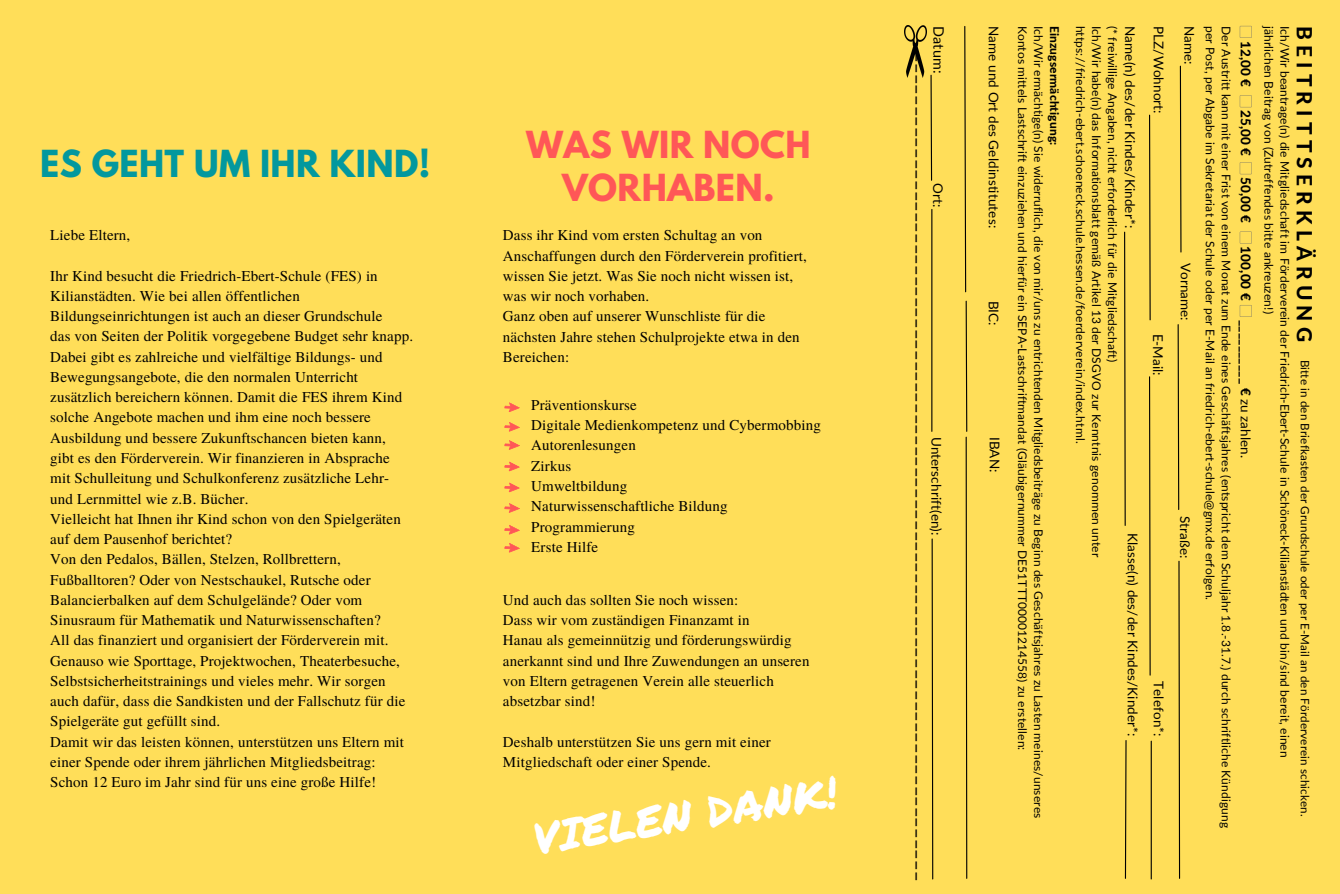
<style>
.page{position:relative;width:1340px;height:894px;background:#fff}
.page>*{position:absolute;margin:0;border:0;box-sizing:border-box;transform-origin:0 0}
.t1{font:43.5px "Permanent Marker";color:#fff}
.t2{font:300 33px "Open Sans";color:#000}
.t3{font:700 33px/42.8px "League Spartan";letter-spacing:.01em;color:#ff5757;text-align:center}
.t4{font:700 33px "League Spartan";letter-spacing:.01em;color:#03989e}
.t5{font:800 20.85px "Lato";letter-spacing:.25em;color:#000}
.t6{font:15px/20.2px "Te X Gyre Termes";letter-spacing:.01em;color:#000}
.t7{font:14.4px "Lato";letter-spacing:.01em;color:#000}
.t8{font:13.5px "Lato";letter-spacing:.01em;color:#000}
.t9{font:800 13.5px "Lato";letter-spacing:.01em;color:#000}
.t10{font:12px "Lato";letter-spacing:.01em;color:#000}
.t11{font:800 12px "Lato";letter-spacing:.01em;color:#000}
.t12{font:11.7px "Lato";letter-spacing:.01em;color:#000}
.s1{font-weight:400}
</style>
<div class="page">
<div style="left:0;top:0;width:1340px;height:893px;background:#ffde59"></div>
<svg style="left:504px;top:402px;width:16px;height:10px"></svg>
<svg style="left:504px;top:422px;width:16px;height:9px"></svg>
<svg style="left:504px;top:440px;width:16px;height:10px"></svg>
<svg style="left:504px;top:482px;width:16px;height:10px"></svg>
<svg style="left:504px;top:503px;width:16px;height:10px"></svg>
<svg style="left:504px;top:525px;width:16px;height:9px"></svg>
<svg style="left:504px;top:543px;width:16px;height:9px"></svg>
<svg style="left:504px;top:461px;width:16px;height:10px"></svg>
<svg style="left:1239px;top:26px;width:12px;height:12px"></svg>
<svg style="left:1239px;top:95px;width:12px;height:12px"></svg>
<svg style="left:1239px;top:162px;width:12px;height:12px"></svg>
<svg style="left:1239px;top:231px;width:12px;height:12px"></svg>
<svg style="left:1239px;top:305px;width:12px;height:12px"></svg>
<svg style="left:1179px;top:65px;width:3px;height:188px"></svg>
<svg style="left:1177px;top:324px;width:2px;height:186px"></svg>
<svg style="left:1178px;top:560px;width:2px;height:319px"></svg>
<svg style="left:1149px;top:114px;width:2px;height:207px"></svg>
<svg style="left:1124px;top:231px;width:2px;height:295px"></svg>
<svg style="left:1124px;top:740px;width:3px;height:139px"></svg>
<svg style="left:964px;top:26px;width:2px;height:267px"></svg>
<svg style="left:965px;top:300px;width:3px;height:579px"></svg>
<svg style="left:930px;top:74px;width:2px;height:107px"></svg>
<hr style="left:931px;top:209px;width:1px;height:222px;background:#000">
<svg style="left:931px;top:538px;width:3px;height:341px"></svg>
<svg style="left:1149px;top:376px;width:2px;height:300px"></svg>
<hr style="left:1150px;top:741px;width:1px;height:137px;background:#000">
<img style="left:904px;top:26px;width:23px;height:52px">
<h2 class="t4" style="left:40px;top:147px;width:392px">ES GEHT UM IHR KIND!</h2>
<h4 class="t6" style="left:50px;top:224px;width:82px">Liebe Eltern,</h4>
<h4 class="t6" style="left:50px;top:264px;width:364px">Ihr Kind besucht die Friedrich-Ebert-Schule (FES) in Kilianstädten. Wie bei allen öffentlichen Bildungseinrichtungen ist auch an dieser Grundschule<br>das von Seiten der Politik vorgegebene Budget sehr knapp.<br>Dabei gibt es zahlreiche und vielfältige Bildungs- und Bewegungsangebote, die den normalen Unterricht zusätzlich bereichern können. Damit die FES ihrem Kind solche Angebote machen und ihm eine noch bessere Ausbildung und bessere Zukunftschancen bieten kann, gibt es den Förderverein. Wir finanzieren in Absprache mit Schulleitung und Schulkonferenz zusätzliche Lehr&shy;und Lernmittel wie z.B. Bücher.<br>Vielleicht hat Ihnen ihr Kind schon von den Spielgeräten auf dem Pausenhof berichtet?<br>Von den Pedalos, Bällen, Stelzen, Rollbrettern, Fußballtoren? Oder von Nestschaukel, Rutsche oder Balancierbalken auf dem Schulgelände? Oder vom Sinusraum für Mathematik und Naturwissenschaften?<br>All das finanziert und organisiert der Förderverein mit.<br>Genauso wie Sporttage, Projektwochen, Theaterbesuche, Selbstsicherheitstrainings und vieles mehr. Wir sorgen auch dafür, dass die Sandkisten und der Fallschutz für die Spielgeräte gut gefüllt sind.<br>Damit wir das leisten können, unterstützen uns Eltern mit einer Spende oder ihrem jährlichen Mitgliedsbeitrag:<br>Schon 12 Euro im Jahr sind für uns eine große Hilfe!</h4>
<h2 class="t3" style="left:526px;top:128px;width:286px">WAS WIR NOCH<br>VORHABEN.</h2>
<h4 class="t6" style="left:503px;top:224px;width:305px">Dass ihr Kind vom ersten Schultag an von Anschaffungen durch den Förderverein profitiert, wissen Sie jetzt. Was Sie noch nicht wissen ist, was wir noch vorhaben.<br>Ganz oben auf unserer Wunschliste für die nächsten Jahre stehen Schulprojekte etwa in den Bereichen:</h4>
<h1 class="t6" style="left:531px;top:394px;width:291px">Präventionskurse<br>Digitale Medienkompetenz und Cybermobbing<br>Autorenlesungen<br>Zirkus<br>Umweltbildung<br>Naturwissenschaftliche Bildung<br>Programmierung<br>Erste Hilfe</h1>
<h4 class="t6" style="left:503px;top:588px;width:308px">Und auch das sollten Sie noch wissen:<br>Dass wir vom zuständigen Finanzamt in<br>Hanau als gemeinnützig und förderungswürdig anerkannt sind und Ihre Zuwendungen an unseren von Eltern getragenen Verein alle steuerlich absetzbar sind!</h4>
<h4 class="t6" style="left:503px;top:730px;width:269px">Deshalb unterstützen Sie uns gern mit einer<br>Mitgliedschaft oder einer Spende.</h4>
<h4 class="t1" style="left:529px;top:807px;width:308px;rotate:-9deg">VIELEN DANK!</h4>
<h3 class="t2" style="left:942px;top:52px;width:830px;rotate:90deg">------------------------------------------------------------------------------</h3>
<h6 class="t7" style="left:947px;top:26px;width:49px;rotate:90deg">Datum:</h6>
<h6 class="t8" style="left:946px;top:183px;width:26px;rotate:90deg">Ort:</h6>
<h6 class="t8" style="left:945px;top:436px;width:100px;rotate:90deg">Unterschrift(en):</h6>
<p class="t8" style="left:1002px;top:26px;width:203px;rotate:90deg">Name und Ort des Geldinstitutes:</p>
<p class="t8" style="left:1002px;top:300px;width:27px;rotate:90deg">BIC:</p>
<h6 class="t8" style="left:1003px;top:436px;width:37px;rotate:90deg">IBAN:</h6>
<p class="t11" style="left:1062px;top:26px;width:121px;rotate:90deg">Einzugsermächtigung:</p>
<p class="t10" style="left:1030px;top:26px;width:726px;rotate:90deg">Kontos mittels Lastschrift einzuziehen und hierfür ein SEPA-Lastschriftmandat (Gläubigernummer DE51TTT00001214558) zu erstellen:</p>
<p class="t10" style="left:1046px;top:26px;width:793px;rotate:90deg">Ich/Wir ermächtige(n) Sie widerruflich, die von mir/uns zu entrichtenden Mitgliedsbeiträge zu Beginn des Geschäftsjahres zu Lasten meines/unseres</p>
<h5 class="t10" style="left:1120px;top:26px;width:338px;rotate:90deg">(* freiwillige Angaben, nicht erforderlich für die Mitgliedschaft)</h5>
<p class="t10" style="left:1088px;top:26px;width:419px;rotate:90deg">https://friedrich-ebert.schoeneck.schule.hessen.de/foerderverein/index.html.</p>
<p class="t10" style="left:1104px;top:26px;width:532px;rotate:90deg">Ich/Wir habe(n) das Informationsblatt gemäß Artikel 13 der DSGVO zur Kenntnis genommen unter</p>
<p class="t8" style="left:1138px;top:26px;width:203px;rotate:90deg">Name(n) des/der Kindes/Kinder*:</p>
<p class="t8" style="left:1141px;top:532px;width:205px;rotate:90deg">Klasse(n) des/der Kindes/Kinder*:</p>
<p class="t8" style="left:1167px;top:26px;width:89px;rotate:90deg">PLZ/Wohnort:</p>
<p class="t8" style="left:1166px;top:333px;width:43px;rotate:90deg">E-Mail:</p>
<p class="t8" style="left:1167px;top:681px;width:57px;rotate:90deg">Telefon*:</p>
<h4 class="t8" style="left:1198px;top:26px;width:40px;rotate:90deg">Name:</h4>
<p class="t8" style="left:1194px;top:262px;width:60px;rotate:90deg">Vorname:</p>
<p class="t8" style="left:1193px;top:515px;width:44px;rotate:90deg">Straße:</p>
<p class="t10" style="left:1276px;top:26px;width:289px;rotate:90deg">jährlichen Beitrag von (Zutreffendes bitte ankreuzen!)</p>
<p class="t5" style="left:1317px;top:26px;width:317px;rotate:90deg">BEITRITTSERKLÄRUNG</p>
<h5 class="t12" style="left:1312px;top:359px;width:458px;rotate:90deg">Bitte in den Briefkasten der Grundschule oder per E-Mail an den Förderverein schicken.</h5>
<p class="t10" style="left:1217px;top:26px;width:575px;rotate:90deg">per Post, per Abgabe im Sekretariat der Schule oder per E-Mail an friedrich-ebert-schule@gmx.de erfolgen.</p>
<p class="t10" style="left:1292px;top:26px;width:733px;rotate:90deg">Ich/Wir beantrage(n) die Mitgliedschaft im Förderverein der Friedrich-Ebert-Schule in Schöneck-Kilianstädten und bin/sind bereit, einen</p>
<h4 class="t10" style="left:1233px;top:26px;width:803px;rotate:90deg">Der Austritt kann mit einer Frist von einem Monat zum Ende eines Geschäftsjahres (entspricht dem Schuljahr 1.8.-31.7.) durch schriftliche Kündigung</h4>
<p class="t9" style="left:1254px;top:41px;width:48px;rotate:90deg">12,00 €</p>
<p class="t9" style="left:1254px;top:110px;width:48px;rotate:90deg">25,00 €</p>
<h4 class="t9" style="left:1254px;top:177px;width:48px;rotate:90deg">50,00 €</h4>
<p class="t9" style="left:1254px;top:246px;width:56px;rotate:90deg">100,00 €</p>
<p class="t9" style="left:1254px;top:320px;width:140px;rotate:90deg">__________ € <span class="s1">zu zahlen.</span></p>
</div>
